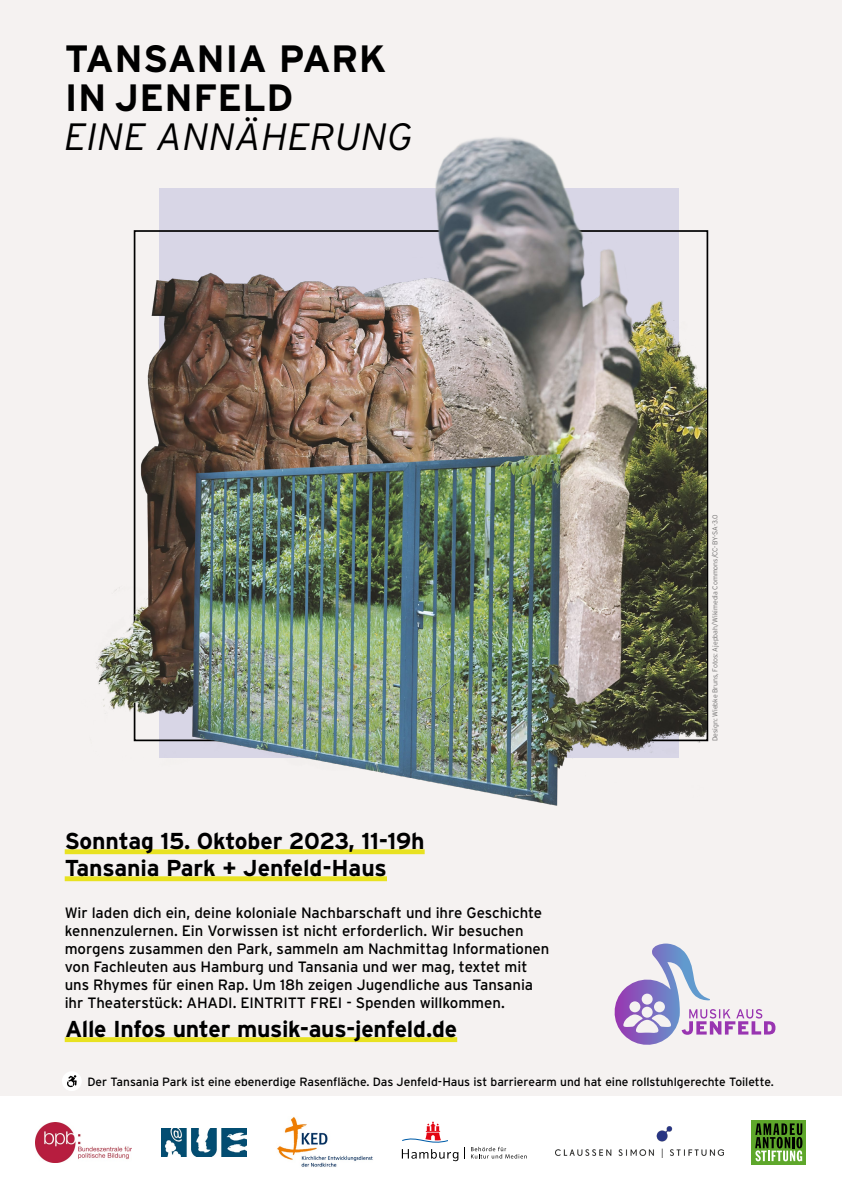
<style>
.page{position:relative;width:842px;height:1191px;background:#fff}
.page>*{position:absolute;margin:0;border:0;box-sizing:border-box;transform-origin:0 0}
.t1{font:700 38px/39px "Interstate";letter-spacing:.01em;color:#000}
.t2{font:italic 300 38px "Interstate";letter-spacing:.01em;color:#000}
.t3{font:700 23px/27px "Interstate";letter-spacing:-.01em;color:#000}
.t4{font:15px/18px "Interstate";letter-spacing:-.005em;color:#000}
.t5{font:12px "Interstate";letter-spacing:-.005em;color:#000}
.t6{font:300 7px "Interstate";letter-spacing:-.005em;color:#706f6f}
</style>
<div class="page">
<div style="left:0;top:0;width:842px;height:1095px;background:#f5f2f1"></div>
<svg style="left:614px;top:943px;width:161px;height:102px"></svg>
<div style="left:65px;top:1037px;width:392px;height:5px;background:#e8e221"></div>
<img style="left:555px;top:1126px;width:168px;height:32px">
<img style="left:36px;top:1122px;width:95px;height:40px">
<img style="left:277px;top:1117px;width:96px;height:50px">
<img style="left:161px;top:1128px;width:85px;height:28px">
<svg style="left:402px;top:1149px;width:56px;height:12px"></svg>
<svg style="left:402px;top:1121px;width:46px;height:22px"></svg>
<svg style="left:471px;top:1146px;width:56px;height:12px"></svg>
<div style="left:751px;top:1120px;width:55px;height:44px;background:#5ea72b"></div>
<svg style="left:755px;top:1123px;width:47px;height:38px"></svg>
<div style="left:65px;top:849px;width:360px;height:5px;background:#e8e221"></div>
<div style="left:65px;top:876px;width:322px;height:5px;background:#e8e221"></div>
<img style="left:96px;top:137px;width:611px;height:669px">
<div style="left:62px;top:1071px;width:20px;height:20px;background:#fff;border-radius:50%"></div>
<svg style="left:67px;top:1075px;width:10px;height:12px"></svg>
<h1 class="t1" style="left:65px;top:38px;width:323px">TANSANIA PARK<br>IN JENFELD</h1>
<h1 class="t2" style="left:65px;top:115px;width:349px">EINE ANNÄHERUNG</h1>
<h2 class="t3" style="left:65px;top:827px;width:361px">Sonntag 15. Oktober 2023, 11-19h<br>Tansania Park + Jenfeld-Haus</h2>
<p class="t4" style="left:65px;top:904px;width:486px">Wir laden dich ein, deine koloniale Nachbarschaft und ihre Geschichte kennenzulernen. Ein Vorwissen ist nicht erforderlich. Wir besuchen morgens zusammen den Park, sammeln am Nachmittag Informationen von Fachleuten aus Hamburg und Tansania und wer mag, textet mit uns Rhymes für einen Rap. Um 18h zeigen Jugendliche aus Tansania ihr Theaterstück: AHADI. EINTRITT FREI - Spenden willkommen.</p>
<h2 class="t3" style="left:65px;top:1015px;width:394px">Alle Infos unter musik-aus-jenfeld.de</h2>
<p class="t6" style="left:711px;top:741px;width:228px;rotate:-90deg">Design: Wiebke Bruns, Fotos: Ajepbah/Wikimedia Commons/CC-BY-SA-3.0</p>
<p class="t5" style="left:87px;top:1074px;width:688px">Der Tansania Park ist eine ebenerdige Rasenfläche. Das Jenfeld-Haus ist barrierearm und hat eine rollstuhlgerechte Toilette.</p>
</div>
